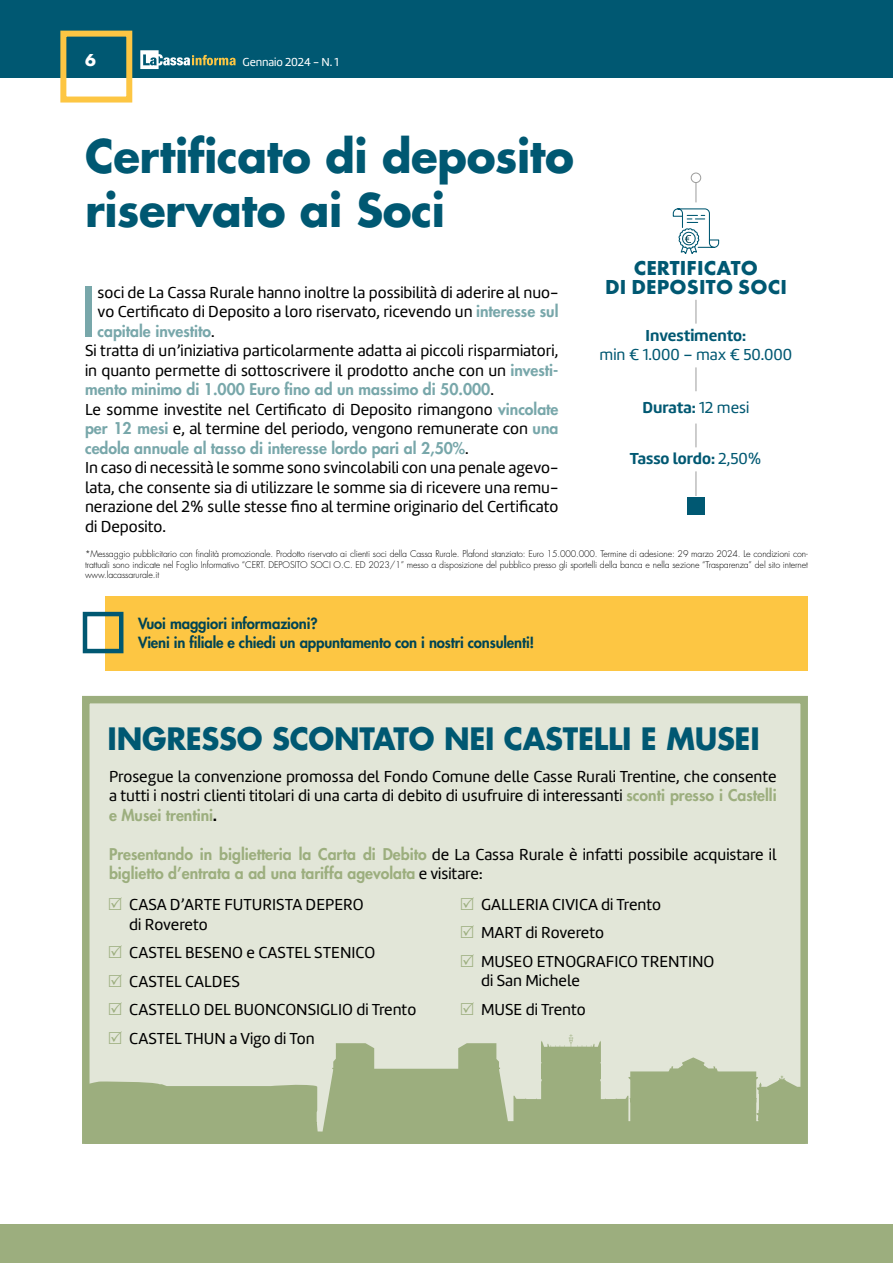
<style>
.page{position:relative;width:893px;height:1263px;background:#fff}
.page>*{position:absolute;margin:0;border:0;box-sizing:border-box;transform-origin:0 0}
.t1{font:74.85px "Marine";color:#78a7aa}
.t2{font:700 45px/54px "Futura Std";letter-spacing:-.01em;color:#005872}
.t3{font:700 30px "Futura Std";letter-spacing:-.01em;color:#005872}
.t4{font:700 21px/19.5px "Futura PT";letter-spacing:.01em;color:#005872;text-align:center}
.t5{font:700 18px "Futura PT";color:#fff}
.t6{font:16.5px/19.5px "Marine";color:#000}
.t7{font:700 16.5px "Marine";color:#005872}
.t8{font:16.5px "Marine";color:#005872}
.t9{font:800 15.75px "Futura Std";color:#78a7aa}
.t10{font:800 15.75px "Futura Std";color:#9cae7e}
.t11{font:800 15px/19.5px "Futura Std";letter-spacing:-.01em;color:#004454}
.t12{font:12px "Marine";letter-spacing:-.01em;color:#fff}
.t13{font:300 9px/10.5px "Futura Std";letter-spacing:-.015em;color:#000;text-align:justify}
.s1{font-family:"Futura Std";font-weight:800;font-size:15.75px;color:#78a7aa}
.s2{font-family:"Marine";font-weight:400;font-size:16.5px;color:#000}
.s3{font-weight:400}
.s4{font-family:"Futura Std";font-weight:800;font-size:15.75px;color:#9cae7e}
.s5{font-family:"Marine";font-weight:700;font-size:16.5px;color:#000}
</style>
<div class="page">
<div style="left:0;top:0;width:893px;height:78px;background:#005872"></div>
<svg style="left:140px;top:50px;width:96px;height:19px"></svg>
<div style="left:60px;top:31px;width:72px;height:72px;border:6px solid #fdc643"></div>
<div style="left:0;top:1225px;width:893px;height:38px;background:#9cae7e"></div>
<div style="left:105px;top:596px;width:703px;height:75px;background:#fdc643"></div>
<div style="left:83px;top:612px;width:40px;height:41px;border:4px solid #005872"></div>
<svg style="left:672px;top:208px;width:48px;height:46px"></svg>
<svg style="left:696px;top:183px;width:1px;height:19px"></svg>
<div style="left:691px;top:173px;width:10px;height:10px;border:1px solid #9d9d9c;border-radius:50%"></div>
<div style="left:687px;top:497px;width:18px;height:17px;background:#005872"></div>
<svg style="left:696px;top:471px;width:1px;height:25px"></svg>
<svg style="left:696px;top:300px;width:1px;height:24px"></svg>
<svg style="left:696px;top:367px;width:1px;height:24px"></svg>
<svg style="left:696px;top:423px;width:1px;height:24px"></svg>
<div style="left:82px;top:696px;width:726px;height:448px;background:#e2e6d8;border:8px solid #9cae7e"></div>
<svg style="left:85px;top:1034px;width:722px;height:110px;fill:#9cae7e"></svg>
<svg style="left:109px;top:1034px;width:13px;height:9px"></svg>
<p class="t5" style="left:85px;top:49px;width:12px">6</p>
<p class="t12" style="left:243px;top:54px;width:98px">Gennaio 2024 - N. 1</p>
<h2 class="t2" style="left:85px;top:129px;width:490px">Certificato di deposito riservato ai Soci</h2>
<p class="t4" style="left:605px;top:257px;width:183px">CERTIFICATO<br>DI DEPOSITO SOCI</p>
<p class="t7" style="left:646px;top:324px;width:102px">Investimento:</p>
<p class="t8" style="left:600px;top:344px;width:194px">min € 1.000 – max € 50.000</p>
<h1 class="t1" style="left:79px;top:265px;width:20px">I</h1>
<p class="t6" style="left:98px;top:282px;width:462px">soci de La Cassa Rurale hanno inoltre la possibilità di aderire al nuo&shy;vo Certificato di Deposito a loro riservato, ricevendo un <span class="s1">interesse sul</span></p>
<p class="t9" style="left:98px;top:321px;width:119px">capitale investito<span class="s2">.</span></p>
<p class="t6" style="left:85px;top:341px;width:475px">Si tratta di un’iniziativa particolarmente adatta ai piccoli risparmiatori, in quanto permette di sottoscrivere il prodotto anche con un <span class="s1">investi-</span></p>
<p class="t9" style="left:85px;top:379px;width:410px">mento minimo di 1.000 Euro fino ad un massimo di 50.000<span class="s2">.</span></p>
<p class="t6" style="left:85px;top:399px;width:475px">Le somme investite nel Certificato di Deposito rimangono <span class="s1">vincolate per 12 mesi</span> e, al termine del periodo, vengono remunerate con <span class="s1">una</span></p>
<p class="t9" style="left:85px;top:438px;width:385px">cedola annuale al tasso di interesse lordo pari al 2,50%<span class="s2">.</span></p>
<p class="t6" style="left:85px;top:458px;width:475px;text-align:justify">In caso di necessità le somme sono svincolabili con una penale agevo&shy;lata, che consente sia di utilizzare le somme sia di ricevere una remu&shy;nerazione del 2% sulle stesse fino al termine originario del Certificato di Deposito.</p>
<p class="t13" style="left:85px;top:549px;width:724px">*Messaggio pubblicitario con finalità promozionale. Prodotto riservato ai clienti soci della Cassa Rurale. Plafond stanziato: Euro 15.000.000. Termine di adesione: 29 marzo 2024. Le condizioni con&shy;trattuali sono indicate nel Foglio Informativo “CERT. DEPOSITO SOCI O.C. ED 2023/1” messo a disposizione del pubblico presso gli sportelli della banca e nella sezione “Trasparenza” del sito internet www.lacassarurale.it</p>
<p class="t7" style="left:643px;top:396px;width:108px">Durata: <span class="s3">12 mesi</span></p>
<p class="t7" style="left:630px;top:447px;width:134px">Tasso lordo: <span class="s3">2,50%</span></p>
<p class="t11" style="left:138px;top:614px;width:398px">Vuoi maggiori informazioni?<br>Vieni in filiale e chiedi un appuntamento con i nostri consulenti!</p>
<h3 class="t3" style="left:108px;top:719px;width:654px">INGRESSO SCONTATO NEI CASTELLI E MUSEI</h3>
<p class="t6" style="left:109px;top:766px;width:669px">Prosegue la convenzione promossa del Fondo Comune delle Casse Rurali Trentine, che consente a tutti i nostri clienti titolari di una carta di debito di usufruire di interessanti <span class="s4">sconti presso i Castelli</span></p>
<p class="t10" style="left:109px;top:805px;width:109px">e Musei trentini<span class="s5">.</span></p>
<p class="t6" style="left:109px;top:844px;width:669px"><span class="s4">Presentando in biglietteria la Carta di Debito</span> de La Cassa Rurale è infatti possibile acquistare il</p>
<p class="t10" style="left:109px;top:863px;width:375px">biglietto d’entrata a ad una tariffa agevolata <span class="s2">e visitare:</span></p>
<p class="t6" style="left:129px;top:895px;width:236px">CASA D’ARTE FUTURISTA DEPERO di Rovereto</p>
<p class="t6" style="left:129px;top:938px;width:289px;line-height:28.5px">CASTEL BESENO e CASTEL STENICO<br>CASTEL CALDES<br>CASTELLO DEL BUONCONSIGLIO di Trento<br>CASTEL THUN a Vigo di Ton</p>
<p class="t6" style="left:481px;top:890px;width:235px;line-height:28.5px">GALLERIA CIVICA di Trento<br>MART di Rovereto<br>MUSEO ETNOGRAFICO TRENTINO</p>
<p class="t6" style="left:481px;top:967px;width:106px;line-height:28.5px">di San Michele<br>MUSE di Trento</p>
</div>
